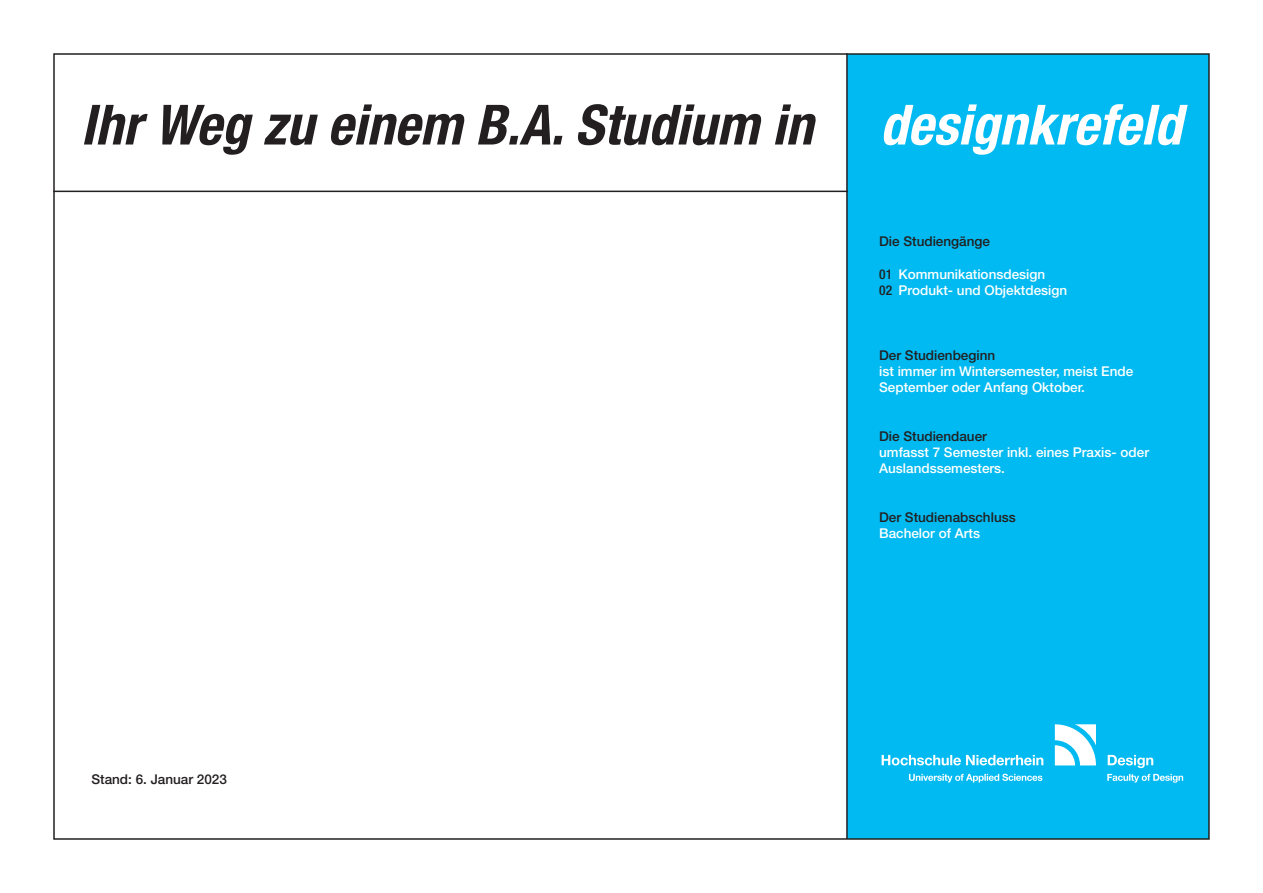
<style>
.page{position:relative;width:1263px;height:893px;background:#fff}
.page>*{position:absolute;margin:0;border:0;box-sizing:border-box;transform-origin:0 0}
.t1{font:italic 700 condensed 55.5px "Helvetica Neue LT Std";color:#231f20}
.t2{font:500 13.5px/16.2px "Helvetica Neue LT Std";color:#fff}
.t3{font:500 13.5px "Helvetica Neue LT Std";color:#231f20}
.s1{color:#fff}
.s2{font-stretch:condensed;color:#231f20}
</style>
<div class="page">
<div style="left:848px;top:54px;width:361px;height:785px;background:#00baf1"></div>
<svg style="left:1055px;top:724px;width:41px;height:41px"></svg>
<svg style="left:1108px;top:755px;width:45px;height:13px"></svg>
<svg style="left:1107px;top:774px;width:76px;height:9px"></svg>
<svg style="left:882px;top:755px;width:161px;height:10px"></svg>
<svg style="left:909px;top:774px;width:133px;height:8px"></svg>
<hr style="left:846px;top:53px;width:2px;height:786px;background:#231f20">
<hr style="left:53px;top:191px;width:795px;height:1px;background:#231f20">
<p class="t1" style="left:81px;top:91px;width:1102px">Ihr Weg zu einem B.A. Studium in <span class="s1">designkrefeld</span></p>
<p class="t3" style="left:879px;top:233px;width:112px">Die Studiengänge</p>
<p class="t2" style="left:879px;top:266px;width:167px"><span class="s2">01</span> Kommunikationsdesign</p>
<p class="t2" style="left:879px;top:282px;width:189px"><span class="s2">02</span> Produkt- und Objektdesign</p>
<p class="t3" style="left:91px;top:771px;width:137px">Stand: 6. Januar 2023</p>
<p class="t3" style="left:879px;top:347px;width:118px">Der Studienbeginn</p>
<p class="t2" style="left:879px;top:363px;width:256px">ist immer im Wintersemester, meist Ende</p>
<p class="t2" style="left:879px;top:379px;width:207px">September oder Anfang Oktober.</p>
<p class="t3" style="left:879px;top:428px;width:109px">Die Studiendauer</p>
<p class="t2" style="left:879px;top:444px;width:271px">umfasst 7 Semester inkl. eines Praxis- oder<br>Auslandssemesters.</p>
<p class="t3" style="left:879px;top:509px;width:138px">Der Studienabschluss</p>
<p class="t2" style="left:879px;top:525px;width:102px">Bachelor of Arts</p>
</div>
